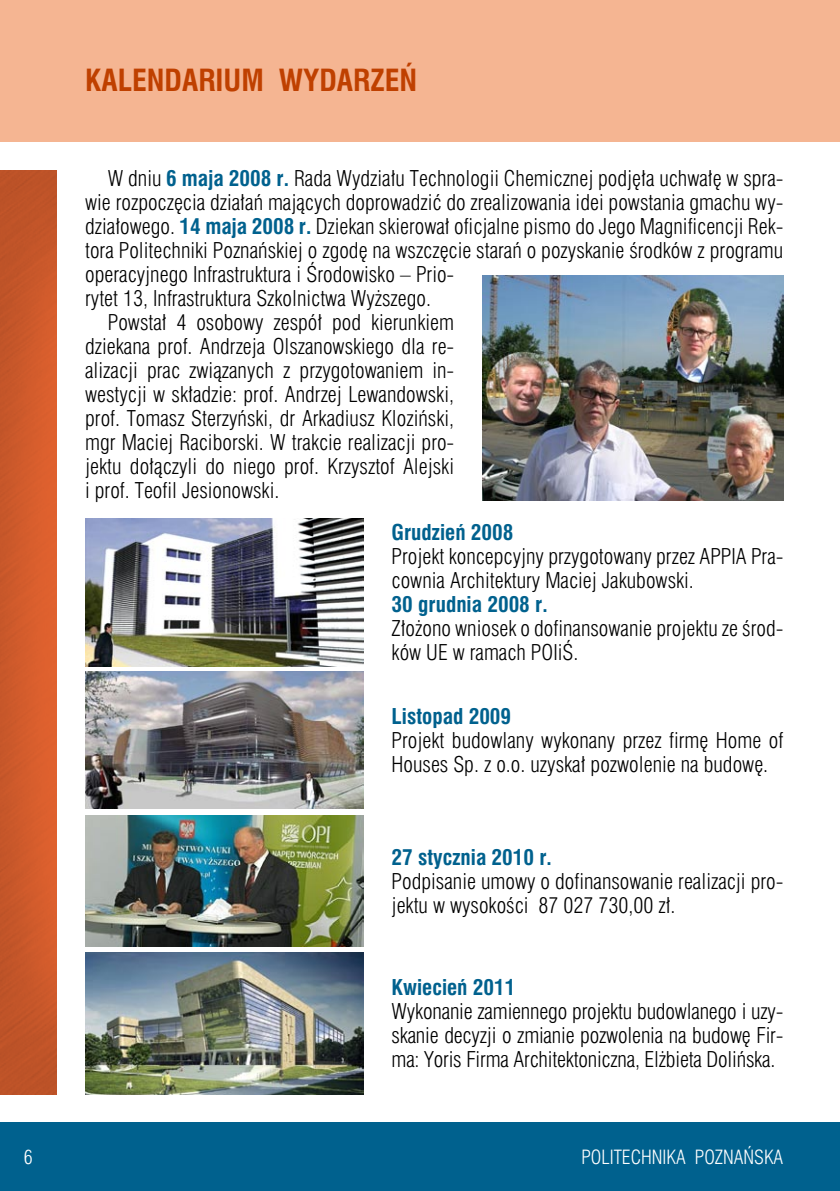
<style>
.page{position:relative;width:840px;height:1191px;background:#fff}
.page>*{position:absolute;margin:0;border:0;box-sizing:border-box;transform-origin:0 0}
.t1{font:700 28px "Swis 721 Cn PL";color:#bf4000}
.t2{font:20px/24px "Swis 721 Lt Cn PL";color:#000}
.t3{font:700 20px "Swis 721 Cn PL";color:#00618e}
.t4{font:18px "Swis 721 Lt Cn PL";color:#fff}
.s1{font-family:"Swis 721 Cn PL";font-weight:700;color:#00618e}
</style>
<div class="page">
<div style="left:0;top:1123px;width:839px;height:68px;background:#00618e"></div>
<div style="left:0;top:0;width:839px;height:142px;background:#f5b592"></div>
<svg style="left:0;top:170px;width:57px;height:924px;background:#cd592b"></svg>
<img style="left:482px;top:275px;width:300px;height:225px">
<img style="left:85px;top:518px;width:278px;height:148px">
<img style="left:85px;top:672px;width:278px;height:137px">
<img style="left:85px;top:815px;width:278px;height:131px">
<img style="left:85px;top:952px;width:278px;height:142px">
<h1 class="t1" style="left:85px;top:62px;width:34px">Kalendarium</h1>
<h1 class="t1" style="left:278px;top:62px;width:18px">wydarzeń</h1>
<p class="t2" style="left:108px;top:166px;width:676px">W dniu <span class="s1">6 maja 2008 r.</span> Rada Wydziału Technologii Chemicznej podjęła uchwałę w spra-</p>
<p class="t2" style="left:85px;top:190px;width:699px">wie rozpoczęcia działań mających doprowadzić do zrealizowania idei powstania gmachu wy-</p>
<p class="t2" style="left:85px;top:214px;width:699px">działowego. <span class="s1">14 maja 2008 r.</span> Dziekan skierował oficjalne pismo do Jego Magnificencji Rek-</p>
<p class="t2" style="left:85px;top:238px;width:699px">tora Politechniki Poznańskiej o zgodę na wszczęcie starań o pozyskanie środków z programu</p>
<p class="t2" style="left:85px;top:262px;width:370px">operacyjnego Infrastruktura i Środowisko – Prio-</p>
<p class="t2" style="left:85px;top:286px;width:347px">rytet 13, Infrastruktura Szkolnictwa Wyższego.</p>
<p class="t2" style="left:108px;top:310px;width:347px">Powstał 4 osobowy zespół pod kierunkiem</p>
<p class="t2" style="left:85px;top:334px;width:370px">dziekana prof. Andrzeja Olszanowskiego dla re-</p>
<p class="t2" style="left:85px;top:358px;width:370px">alizacji prac związanych z przygotowaniem in-</p>
<p class="t2" style="left:85px;top:382px;width:370px">westycji w składzie: prof. Andrzej Lewandowski,</p>
<p class="t2" style="left:85px;top:406px;width:370px">prof. Tomasz Sterzyński, dr Arkadiusz Kloziński,</p>
<p class="t2" style="left:85px;top:430px;width:370px">mgr Maciej Raciborski. W trakcie realizacji pro-</p>
<p class="t2" style="left:85px;top:454px;width:370px">jektu dołączyli do niego prof. Krzysztof Alejski</p>
<p class="t2" style="left:85px;top:478px;width:196px">i prof. Teofil Jesionowski.</p>
<p class="t3" style="left:391px;top:519px;width:123px">Grudzień 2008</p>
<p class="t2" style="left:391px;top:544px;width:393px">Projekt koncepcyjny przygotowany przez APPIA Pra&shy;cownia Architektury Maciej Jakubowski.</p>
<p class="t3" style="left:391px;top:591px;width:157px">30 grudnia 2008 r.</p>
<p class="t2" style="left:391px;top:616px;width:393px">Złożono wniosek o dofinansowanie projektu ze środ&shy;ków UE w ramach POIiŚ.</p>
<p class="t3" style="left:391px;top:704px;width:121px">Listopad 2009</p>
<p class="t2" style="left:391px;top:728px;width:393px">Projekt budowlany wykonany przez firmę Home of<br>Houses Sp. z o.o. uzyskał pozwolenie na budowę.</p>
<p class="t3" style="left:391px;top:844px;width:162px">27 stycznia 2010 r.</p>
<p class="t2" style="left:391px;top:869px;width:393px">Podpisanie umowy o dofinansowanie realizacji pro&shy;jektu w wysokości 87 027 730,00 zł.</p>
<p class="t3" style="left:391px;top:975px;width:125px">Kwiecień 2011</p>
<p class="t2" style="left:391px;top:999px;width:393px;text-align:justify">Wykonanie zamiennego projektu budowlanego i uzy&shy;skanie decyzji o zmianie pozwolenia na budowę Fir&shy;ma: Yoris Firma Architektoniczna, Elżbieta Dolińska.</p>
<p class="t4" style="left:581px;top:1145px;width:203px">POLITECHNIKA POZNAŃSKA</p>
</div>
